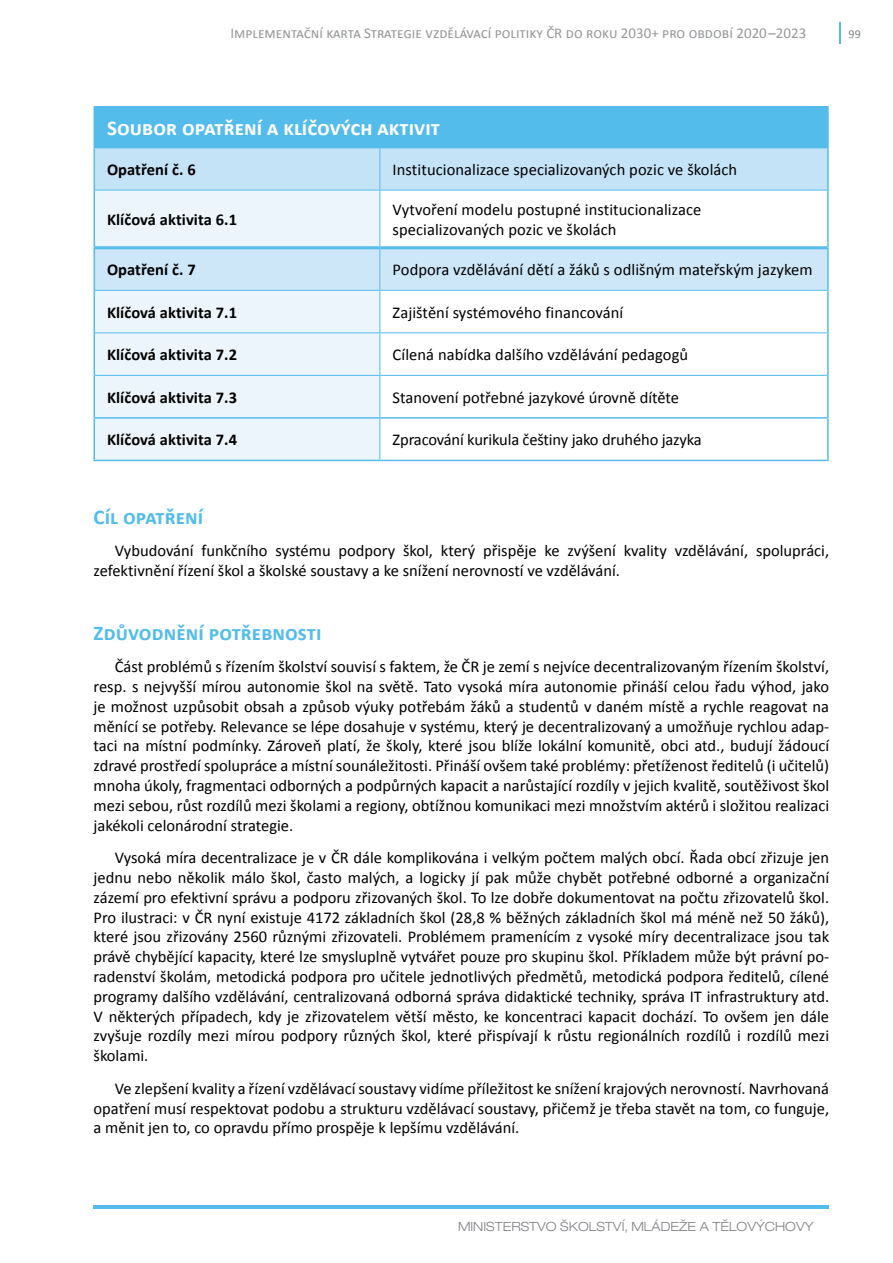
<style>
.page{position:relative;width:893px;height:1263px;background:#fff}
.page>*{position:absolute;margin:0;border:0;box-sizing:border-box;transform-origin:0 0}
.t1{font:700 21px "Calibri";letter-spacing:.005em;color:#54bceb}
.t2{font:700 21px "Calibri";letter-spacing:.005em;color:#fff}
.t3{font:16.5px/19.8px "Calibri";color:#000;text-align:justify}
.t4{font:700 16.5px "Calibri";letter-spacing:.005em;color:#000}
.t5{font:15px "Calibri";color:#96989a}
.t6{font:300 expanded 12.75px "Helvetica Neue LT Pro";color:#808285}
.t7{font:12px "Calibri";color:#7e8083}
</style>
<div class="page">
<hr style="left:839px;top:22px;width:2px;height:21px;background:#54bceb">
<hr style="left:94px;top:1205px;width:735px;height:4px;background:#54bceb">
<div style="left:94px;top:106px;width:734px;height:42px;background:#54bceb"></div>
<div style="left:95px;top:148px;width:732px;height:42px;background:#c5e3f7"></div>
<div style="left:95px;top:191px;width:284px;height:269px;background:#ecf5fc"></div>
<div style="left:95px;top:249px;width:732px;height:41px;background:#cde7f8"></div>
<hr style="left:94px;top:148px;width:1px;height:42px;background:#54bceb">
<hr style="left:94px;top:190px;width:1px;height:58px;background:#54bceb">
<hr style="left:94px;top:248px;width:1px;height:42px;background:#54bceb">
<hr style="left:94px;top:290px;width:1px;height:43px;background:#54bceb">
<hr style="left:94px;top:333px;width:1px;height:42px;background:#54bceb">
<hr style="left:94px;top:375px;width:1px;height:42px;background:#54bceb">
<hr style="left:94px;top:419px;width:1px;height:41px;background:#54bceb">
<hr style="left:827px;top:106px;width:2px;height:41px;background:#54bceb">
<hr style="left:827px;top:148px;width:2px;height:42px;background:#54bceb">
<hr style="left:827px;top:190px;width:2px;height:58px;background:#54bceb">
<hr style="left:827px;top:248px;width:2px;height:42px;background:#54bceb">
<hr style="left:827px;top:290px;width:2px;height:43px;background:#54bceb">
<hr style="left:827px;top:333px;width:2px;height:42px;background:#54bceb">
<hr style="left:827px;top:375px;width:2px;height:42px;background:#54bceb">
<hr style="left:827px;top:419px;width:2px;height:41px;background:#54bceb">
<hr style="left:380px;top:147px;width:449px;height:1px;background:#54bceb">
<hr style="left:94px;top:417px;width:285px;height:2px;background:#54bceb">
<hr style="left:380px;top:417px;width:449px;height:2px;background:#54bceb">
<hr style="left:94px;top:460px;width:286px;height:1px;background:#54bceb">
<hr style="left:380px;top:460px;width:449px;height:1px;background:#54bceb">
<hr style="left:95px;top:246px;width:284px;height:3px;background:#54bceb">
<hr style="left:380px;top:246px;width:447px;height:3px;background:#54bceb">
<hr style="left:379px;top:148px;width:1px;height:42px;background:#54bceb">
<hr style="left:95px;top:190px;width:285px;height:1px;background:#54bceb">
<hr style="left:380px;top:190px;width:447px;height:1px;background:#54bceb">
<hr style="left:379px;top:190px;width:1px;height:58px;background:#54bceb">
<hr style="left:379px;top:248px;width:1px;height:42px;background:#54bceb">
<hr style="left:95px;top:290px;width:285px;height:1px;background:#54bceb">
<hr style="left:380px;top:290px;width:447px;height:1px;background:#54bceb">
<hr style="left:95px;top:332px;width:285px;height:1px;background:#54bceb">
<hr style="left:380px;top:332px;width:447px;height:1px;background:#54bceb">
<hr style="left:379px;top:333px;width:1px;height:42px;background:#54bceb">
<hr style="left:379px;top:376px;width:1px;height:42px;background:#54bceb">
<hr style="left:379px;top:418px;width:1px;height:42px;background:#54bceb">
<hr style="left:95px;top:375px;width:285px;height:1px;background:#54bceb">
<hr style="left:380px;top:375px;width:447px;height:1px;background:#54bceb">
<hr style="left:379px;top:291px;width:1px;height:41px;background:#54bceb">
<p class="t5" style="left:230px;top:24px;width:577px">Implementační karta Strategie vzdělávací politiky ČR do roku 2030+ pro období 2020–2023</p>
<p class="t7" style="left:849px;top:26px;width:14px">99</p>
<p class="t2" style="left:107px;top:114px;width:334px">Soubor opatření a klíčových aktivit</p>
<p class="t4" style="left:107px;top:159px;width:90px">Opatření č. 6</p>
<p class="t3" style="left:393px;top:160px;width:346px">Institucionalizace specializovaných pozic ve školách</p>
<p class="t4" style="left:107px;top:209px;width:132px">Klíčová aktivita 6.1</p>
<p class="t3" style="left:393px;top:200px;width:310px">Vytvoření modelu postupné institucionalizace specializovaných pozic ve školách</p>
<p class="t4" style="left:107px;top:259px;width:90px">Opatření č. 7</p>
<p class="t3" style="left:393px;top:260px;width:421px">Podpora vzdělávání dětí a žáků s odlišným mateřským jazykem</p>
<p class="t4" style="left:107px;top:302px;width:132px">Klíčová aktivita 7.1</p>
<p class="t3" style="left:393px;top:302px;width:232px">Zajištění systémového financování</p>
<p class="t4" style="left:107px;top:344px;width:132px">Klíčová aktivita 7.2</p>
<p class="t3" style="left:393px;top:345px;width:297px">Cílená nabídka dalšího vzdělávání pedagogů</p>
<p class="t4" style="left:107px;top:387px;width:132px">Klíčová aktivita 7.3</p>
<p class="t3" style="left:393px;top:387px;width:288px">Stanovení potřebné jazykové úrovně dítěte</p>
<p class="t4" style="left:107px;top:429px;width:132px">Klíčová aktivita 7.4</p>
<p class="t3" style="left:393px;top:430px;width:311px">Zpracování kurikula češtiny jako druhého jazyka</p>
<p class="t1" style="left:94px;top:503px;width:111px">Cíl opatření</p>
<p class="t3" style="left:94px;top:541px;width:737px;text-indent:21px">Vybudování funkčního systému podpory škol, který přispěje ke zvýšení kvality vzdělávání, spolupráci, zefektivnění řízení škol a školské soustavy a ke snížení nerovností ve vzdělávání.</p>
<p class="t1" style="left:94px;top:619px;width:229px">Zdůvodnění potřebnosti</p>
<p class="t3" style="left:94px;top:657px;width:737px;text-indent:21px">Část problémů s řízením školství souvisí s faktem, že ČR je zemí s nejvíce decentralizovaným řízením školství, resp. s nejvyšší mírou autonomie škol na světě. Tato vysoká míra autonomie přináší celou řadu výhod, jako je možnost uzpůsobit obsah a způsob výuky potřebám žáků a studentů v daném místě a rychle reagovat na měnící se potřeby. Relevance se lépe dosahuje v systému, který je decentralizovaný a umožňuje rychlou adap&shy;taci na místní podmínky. Zároveň platí, že školy, které jsou blíže lokální komunitě, obci atd., budují žádoucí zdravé prostředí spolupráce a místní sounáležitosti. Přináší ovšem také problémy: přetíženost ředitelů (i učitelů) mnoha úkoly, fragmentaci odborných a podpůrných kapacit a narůstající rozdíly v jejich kvalitě, soutěživost škol mezi sebou, růst rozdílů mezi školami a regiony, obtížnou komunikaci mezi množstvím aktérů i složitou realizaci jakékoli celonárodní strategie.</p>
<p class="t3" style="left:94px;top:848px;width:737px;text-indent:21px">Vysoká míra decentralizace je v ČR dále komplikována i velkým počtem malých obcí. Řada obcí zřizuje jen jednu nebo několik málo škol, často malých, a logicky jí pak může chybět potřebné odborné a organizační zázemí pro efektivní správu a podporu zřizovaných škol. To lze dobře dokumentovat na počtu zřizovatelů škol.<br>Pro ilustraci: v ČR nyní existuje 4172 základních škol (28,8 % běžných základních škol má méně než 50 žáků), které jsou zřizovány 2560 různými zřizovateli. Problémem pramenícím z vysoké míry decentralizace jsou tak právě chybějící kapacity, které lze smysluplně vytvářet pouze pro skupinu škol. Příkladem může být právní po&shy;radenství školám, metodická podpora pro učitele jednotlivých předmětů, metodická podpora ředitelů, cílené programy dalšího vzdělávání, centralizovaná odborná správa didaktické techniky, správa IT infrastruktury atd.<br>V některých případech, kdy je zřizovatelem větší město, ke koncentraci kapacit dochází. To ovšem jen dále zvyšuje rozdíly mezi mírou podpory různých škol, které přispívají k růstu regionálních rozdílů i rozdílů mezi školami.</p>
<p class="t3" style="left:94px;top:1078px;width:737px;text-indent:21px">Ve zlepšení kvality a řízení vzdělávací soustavy vidíme příležitost ke snížení krajových nerovností. Navrhovaná opatření musí respektovat podobu a strukturu vzdělávací soustavy, přičemž je třeba stavět na tom, co funguje, a měnit jen to, co opravdu přímo prospěje k lepšímu vzdělávání.</p>
<p class="t6" style="left:458px;top:1218px;width:357px">MINISTERSTVO ŠKOLSTVÍ, MLÁDEŽE A TĚLOVÝCHOVY</p>
</div>
